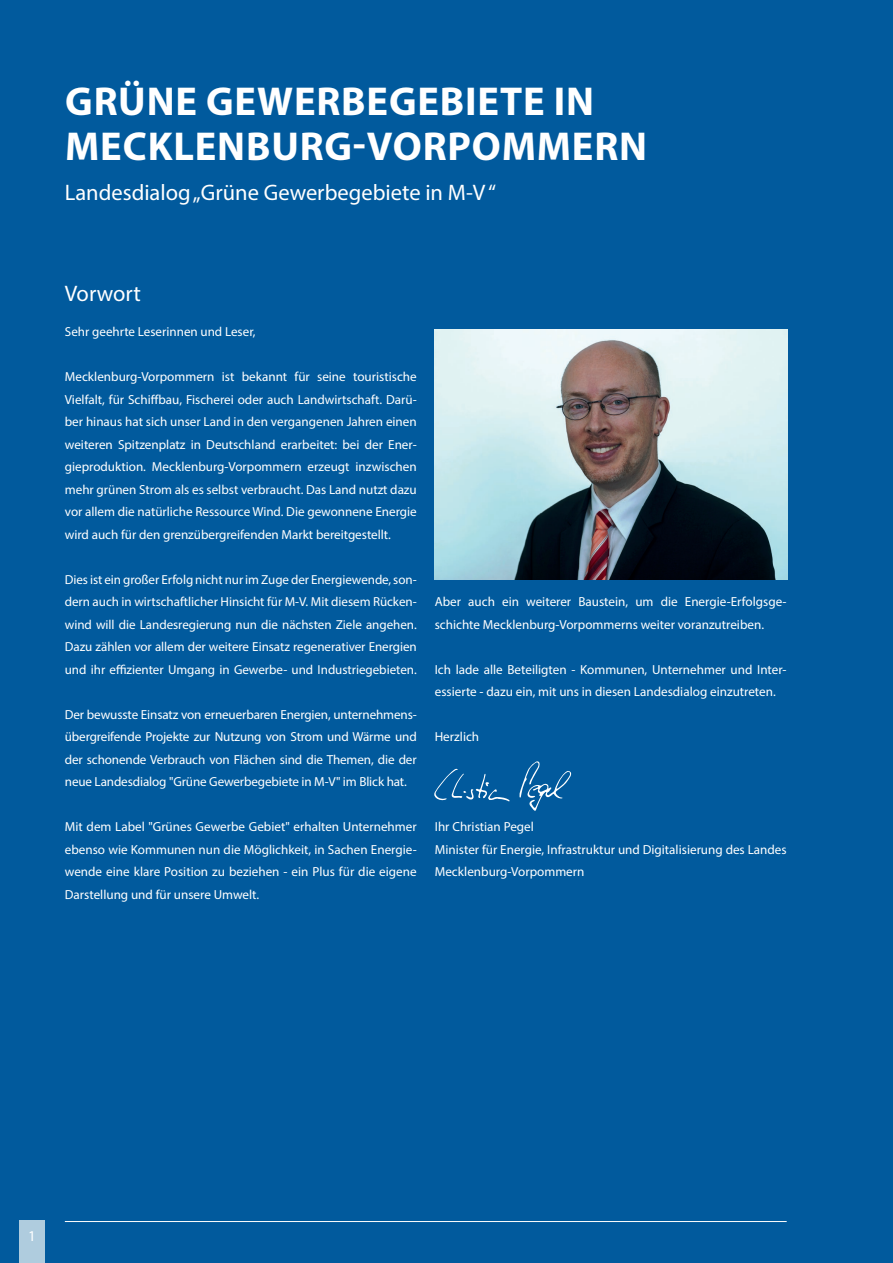
<style>
.page{position:relative;width:893px;height:1263px;background:#015a9d}
.page>*{position:absolute;margin:0;border:0;box-sizing:border-box;transform-origin:0 0}
.t1{font:700 40.5px/45px "Myriad Pro";letter-spacing:.02em;color:#fff}
.t2{font:22.5px "Myriad Pro";color:#fff}
.t3{font:15px "Myriad Pro";color:#fff}
.t4{font:13.2px/22.5px "Myriad Pro";color:#fff;text-align:justify}
.t5{font:13.05px/22.5px "Myriad Pro";letter-spacing:-.005em;color:#fff;text-align:justify}
</style>
<div class="page">
<img style="left:435px;top:330px;width:353px;height:249px">
<svg style="left:519px;top:761px;width:52px;height:50px"></svg>
<svg style="left:434px;top:769px;width:76px;height:33px"></svg>
<hr style="left:65px;top:1221px;width:722px;height:1px;background:#fff">
<div style="left:19px;top:1220px;width:26px;height:43px;background:#afccde"></div>
<h1 class="t1" style="left:65px;top:78px;width:583px">GRÜNE GEWERBEGEBIETE IN<br>MECKLENBURG-VORPOMMERN</h1>
<h2 class="t2" style="left:65px;top:179px;width:433px">Landesdialog „Grüne Gewerbegebiete in M-V “</h2>
<h2 class="t2" style="left:65px;top:280px;width:78px">Vorwort</h2>
<p class="t5" style="left:65px;top:320px;width:192px">Sehr geehrte Leserinnen und Leser,</p>
<p class="t4" style="left:65px;top:365px;width:353px">Mecklenburg-Vorpommern ist bekannt für seine touristische Vielfalt, für Schiffbau, Fischerei oder auch Landwirtschaft. Darü&shy;ber hinaus hat sich unser Land in den vergangenen Jahren einen weiteren Spitzenplatz in Deutschland erarbeitet: bei der Ener&shy;gieproduktion. Mecklenburg-Vorpommern erzeugt inzwischen mehr grünen Strom als es selbst verbraucht. Das Land nutzt dazu vor allem die natürliche Ressource Wind. Die gewonnene Energie wird auch für den grenzübergreifenden Markt bereitgestellt.</p>
<p class="t5" style="left:65px;top:568px;width:353px">Dies ist ein großer Erfolg nicht nur im Zuge der Energiewende, son&shy;dern auch in wirtschaftlicher Hinsicht für M-V. Mit diesem Rücken&shy;wind will die Landesregierung nun die nächsten Ziele angehen.<br>Dazu zählen vor allem der weitere Einsatz regenerativer Energien und ihr effizienter Umgang in Gewerbe- und Industriegebieten.</p>
<p class="t4" style="left:65px;top:703px;width:353px">Der bewusste Einsatz von erneuerbaren Energien, unternehmens&shy;übergreifende Projekte zur Nutzung von Strom und Wärme und der schonende Verbrauch von Flächen sind die Themen, die der neue Landesdialog "Grüne Gewerbegebiete in M-V" im Blick hat.</p>
<p class="t4" style="left:65px;top:815px;width:353px">Mit dem Label "Grünes Gewerbe Gebiet" erhalten Unternehmer ebenso wie Kommunen nun die Möglichkeit, in Sachen Energie&shy;wende eine klare Position zu beziehen - ein Plus für die eigene Darstellung und für unsere Umwelt.</p>
<p class="t4" style="left:435px;top:590px;width:353px">Aber auch ein weiterer Baustein, um die Energie-Erfolgsge&shy;schichte Mecklenburg-Vorpommerns weiter voranzutreiben.</p>
<p class="t4" style="left:435px;top:658px;width:353px">Ich lade alle Beteiligten - Kommunen, Unternehmer und Inter&shy;essierte - dazu ein, mit uns in diesen Landesdialog einzutreten.</p>
<p class="t4" style="left:435px;top:725px;width:46px">Herzlich</p>
<p class="t4" style="left:435px;top:815px;width:353px;text-align:left">Ihr Christian Pegel<br>Minister für Energie, Infrastruktur und Digitalisierung des Landes<br>Mecklenburg-Vorpommern</p>
<p class="t3" style="left:28px;top:1226px;width:9px">1</p>
</div>
